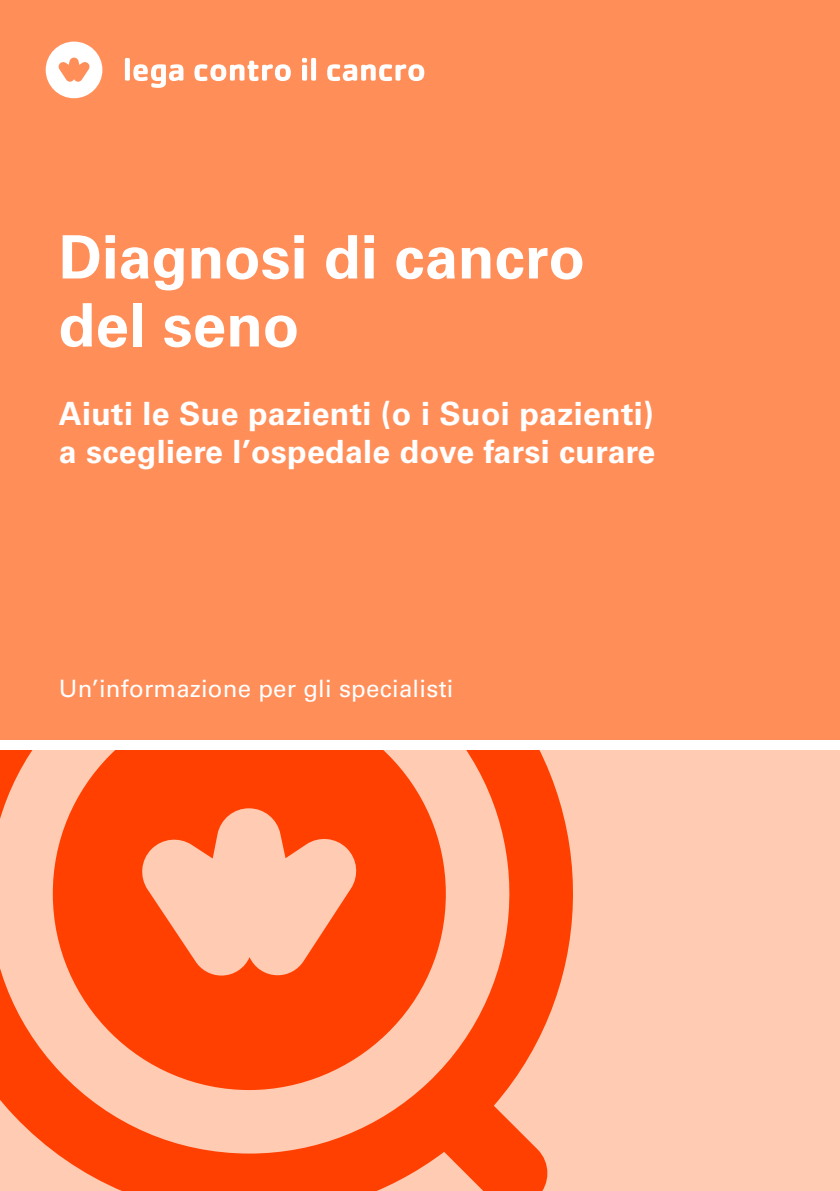
<style>
.page{position:relative;width:840px;height:1191px;background:#fff}
.page>*{position:absolute;margin:0;border:0;box-sizing:border-box;transform-origin:0 0}
.t1{font:700 60px/68px "Univers LT Std";color:#fff}
.t2{font:700 32px/38px "Univers LT Std";letter-spacing:.01em;color:#fff}
.t3{font:24px "Univers LT Std";letter-spacing:.01em;color:#fff}
</style>
<div class="page">
<div style="left:0;top:0;width:839px;height:739px;background:#ff8e59"></div>
<div style="left:0;top:750px;width:839px;height:441px;background:#ffcbb3"></div>
<svg style="left:0;top:750px;width:573px;height:441px;fill:#ff4000"></svg>
<svg style="left:46px;top:42px;width:56px;height:56px"></svg>
<div style="left:125px;top:58px;width:5px;height:23px;background:#fff;border-radius:2px"></div>
<svg style="left:133px;top:64px;width:50px;height:24px"></svg>
<svg style="left:194px;top:61px;width:97px;height:20px"></svg>
<div style="left:302px;top:65px;width:5px;height:16px;background:#fff;border-radius:2px"></div>
<svg style="left:302px;top:58px;width:5px;height:5px"></svg>
<div style="left:311px;top:58px;width:5px;height:23px;background:#fff;border-radius:2px"></div>
<svg style="left:327px;top:64px;width:97px;height:17px"></svg>
<h1 class="t1" style="left:59px;top:224px;width:527px">Diagnosi di cancro del seno</h1>
<p class="t2" style="left:59px;top:394px;width:598px">Aiuti le Sue pazienti (o i Suoi pazienti) a scegliere l’ospedale dove farsi curare</p>
<p class="t3" style="left:59px;top:674px;width:396px">Un’informazione per gli specialisti</p>
</div>
